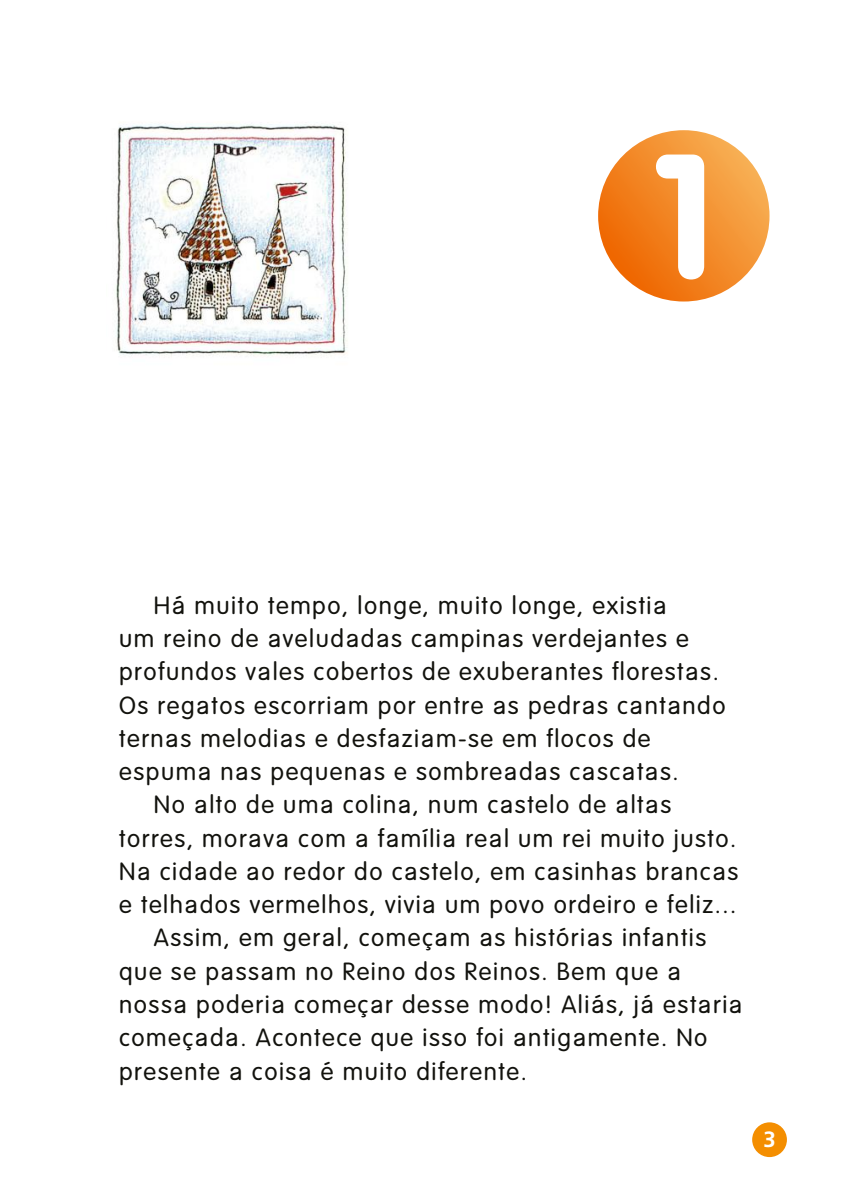
<style>
.page{position:relative;width:844px;height:1191px;background:#fff}
.page>*{position:absolute;margin:0;border:0;box-sizing:border-box;transform-origin:0 0}
.t1{font:173.95px "VAG Rounded Std Bold SC";color:#fff}
.t2{font:24.5px "VAG Rounded Std Light SC";letter-spacing:.06em;color:#12120d}
.t3{font:700 22.05px "Frutiger LT Std";color:#fff}
</style>
<div class="page">
<svg style="left:598px;top:130px;width:171px;height:171px;background:#f28a29"></svg>
<img style="left:116px;top:123px;width:231px;height:233px">
<div style="left:752px;top:1122px;width:34px;height:35px;background:#f48e00;border-radius:50%"></div>
<h1 class="t1" style="left:651px;top:144px;width:66px">1</h1>
<p class="t2" style="left:154px;top:595px;width:514px">Há muito tempo, longe, muito longe, existia</p>
<p class="t2" style="left:119px;top:628px;width:571px">um reino de aveludadas campinas verdejantes e</p>
<p class="t2" style="left:119px;top:661px;width:601px">profundos vales cobertos de exuberantes florestas.</p>
<p class="t2" style="left:119px;top:694px;width:607px">Os regatos escorriam por entre as pedras cantando</p>
<p class="t2" style="left:119px;top:728px;width:533px">ternas melodias e desfaziam-se em flocos de</p>
<p class="t2" style="left:119px;top:761px;width:561px">espuma nas pequenas e sombreadas cascatas.</p>
<p class="t2" style="left:154px;top:794px;width:518px">No alto de uma colina, num castelo de altas</p>
<p class="t2" style="left:119px;top:827px;width:618px">torres, morava com a família real um rei muito justo.</p>
<p class="t2" style="left:119px;top:861px;width:620px">Na cidade ao redor do castelo, em casinhas brancas</p>
<p class="t2" style="left:119px;top:894px;width:618px">e telhados vermelhos, vivia um povo ordeiro e feliz...</p>
<p class="t2" style="left:154px;top:927px;width:554px">Assim, em geral, começam as histórias infantis</p>
<p class="t2" style="left:119px;top:960px;width:563px">que se passam no Reino dos Reinos. Bem que a</p>
<p class="t2" style="left:119px;top:994px;width:624px">nossa poderia começar desse modo! Aliás, já estaria</p>
<p class="t2" style="left:119px;top:1027px;width:589px">começada. Acontece que isso foi antigamente. No</p>
<p class="t2" style="left:119px;top:1060px;width:409px">presente a coisa é muito diferente.</p>
<p class="t3" style="left:763px;top:1126px;width:14px">3</p>
</div>
